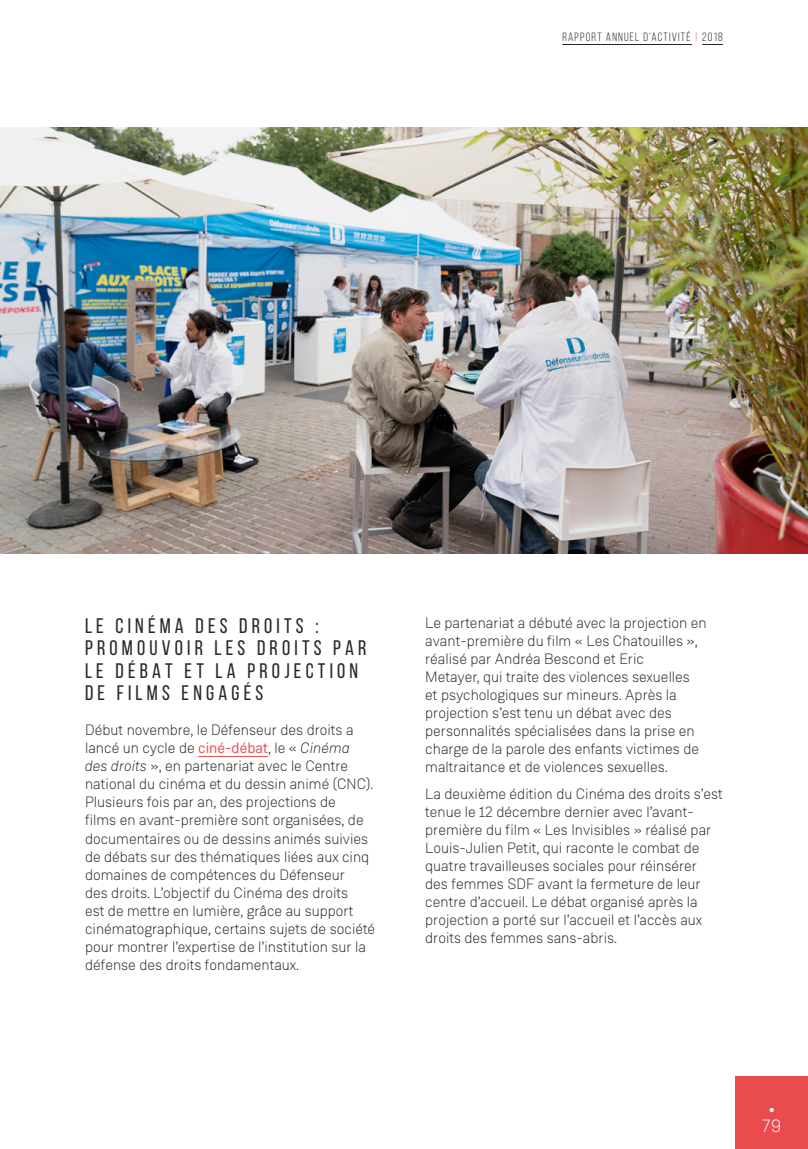
<style>
.page{position:relative;width:808px;height:1149px;background:#fff}
.page>*{position:absolute;margin:0;border:0;box-sizing:border-box;transform-origin:0 0}
.t1{font:21px/22.5px "Bebas Neue";letter-spacing:.2em;color:#282827}
.t2{font:300 18px "Weissenhof Grotesk";color:#fff}
.t3{font:900 18px "Mirador";color:#fff}
.t4{font:300 15px/18px "Weissenhof Grotesk";color:#282827}
.t5{font:12px "Bebas Neue";letter-spacing:.1em;color:#282827}
.s1{color:#eb5655}
.s2{font-weight:400;color:#e94b4e}
.s3{font-style:italic}
</style>
<div class="page">
<hr style="left:562px;top:44px;width:130px;height:1px;background:#282827">
<svg style="left:702px;top:44px;width:21px;height:1px"></svg>
<div style="left:736px;top:1076px;width:72px;height:72px;background:#e94b4e"></div>
<hr style="left:198px;top:755px;width:70px;height:1px;background:#e94b4e">
<img style="left:0;top:128px;width:808px;height:425px">
<p class="t5" style="left:562px;top:31px;width:162px">RAPPORT ANNUEL D’ACTIVITÉ <span class="s1">|</span> 2018</p>
<h4 class="t1" style="left:85px;top:614px;width:283px">LE CINÉMA DES DROITS :<br>PROMOUVOIR LES DROITS PAR<br>LE DÉBAT ET LA PROJECTION<br>DE FILMS ENGAGÉS</h4>
<p class="t4" style="left:85px;top:720px;width:292px">Début novembre, le Défenseur des droits a lancé un cycle de <span class="s2">ciné-débat</span>, le « <span class="s3">Cinéma des droits</span> », en partenariat avec le Centre national du cinéma et du dessin animé (CNC).<br>Plusieurs fois par an, des projections de<br>films en avant-première sont organisées, de documentaires ou de dessins animés suivies de débats sur des thématiques liées aux cinq domaines de compétences du Défenseur<br>des droits. L’objectif du Cinéma des droits<br>est de mettre en lumière, grâce au support cinématographique, certains sujets de société pour montrer l’expertise de l’institution sur la défense des droits fondamentaux.</p>
<p class="t4" style="left:425px;top:613px;width:283px">Le partenariat a débuté avec la projection en avant-première du film « Les Chatouilles », réalisé par Andréa Bescond et Eric<br>Metayer, qui traite des violences sexuelles<br>et psychologiques sur mineurs. Après la projection s’est tenu un débat avec des personnalités spécialisées dans la prise en charge de la parole des enfants victimes de maltraitance et de violences sexuelles.</p>
<p class="t4" style="left:425px;top:784px;width:299px">La deuxième édition du Cinéma des droits s’est tenue le 12 décembre dernier avec l’avant&shy;première du film « Les Invisibles » réalisé par Louis-Julien Petit, qui raconte le combat de quatre travailleuses sociales pour réinsérer des femmes SDF avant la fermeture de leur centre d’accueil. Le débat organisé après la projection a porté sur l’accueil et l’accès aux droits des femmes sans-abris.</p>
<p class="t3" style="left:769px;top:1094px;width:6px">.</p>
<p class="t2" style="left:762px;top:1114px;width:21px">79</p>
</div>
